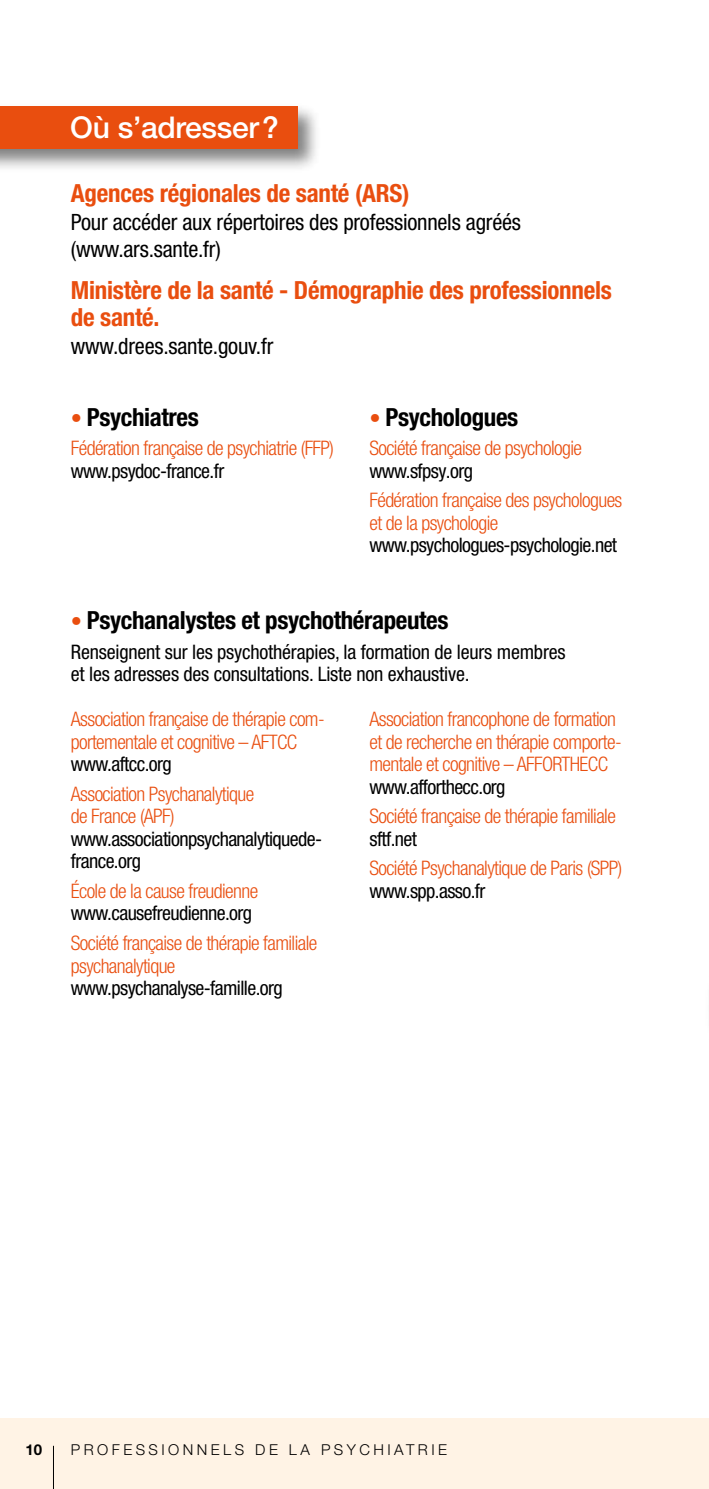
<style>
.page{position:relative;width:709px;height:1489px;background:#fff}
.page>*{position:absolute;margin:0;border:0;box-sizing:border-box;transform-origin:0 0}
.t1{font:500 30px "Helvetica Neue LT Pro";letter-spacing:-.01em;color:#fff}
.t2{font:700 condensed 25px/27.5px "Helvetica Neue LT Pro";letter-spacing:-.01em;color:#e94e0f}
.t3{font:700 condensed 25px "Helvetica Neue LT Pro";letter-spacing:-.015em;color:#000}
.t4{font:condensed 22.5px/27.5px "Helvetica Neue LT Pro";letter-spacing:-.01em;color:#000}
.t5{font:300 condensed 20px/22.5px "Helvetica Neue LT Pro";letter-spacing:-.03em;color:#e94e0f}
.t6{font:condensed 20px/22.5px "Helvetica Neue LT Pro";letter-spacing:-.03em;color:#000}
.t7{font:condensed 20px/22.5px "Helvetica Neue LT Pro";letter-spacing:-.01em;color:#000}
.t8{font:300 15px "Helvetica Neue LT Pro";letter-spacing:.23em;color:#000}
.t9{font:700 15px "Helvetica Neue LT Pro";color:#000}
.s1{font-weight:400;font-size:22.5px;color:#e94e0f}
</style>
<div class="page">
<div style="left:0;top:1417px;width:709px;height:71px;background:#fff3e5"></div>
<div style="left:0;top:103px;width:321px;height:70px;background:#000;opacity:.5"></div>
<div style="left:0;top:106px;width:297px;height:43px;background:#e94e0f"></div>
<hr style="left:708px;top:976px;width:1px;height:42px;background:#e94e0f">
<hr style="left:53px;top:1445px;width:1px;height:43px;background:#000">
<h1 class="t1" style="left:70px;top:110px;width:210px">Où s’adresser?</h1>
<p class="t2" style="left:71px;top:180px;width:340px">Agences régionales de santé (ARS)</p>
<p class="t4" style="left:71px;top:208px;width:451px">Pour accéder aux répertoires des professionnels agréés (www.ars.sante.fr)</p>
<p class="t2" style="left:71px;top:276px;width:542px">Ministère de la santé - Démographie des professionnels de santé.</p>
<p class="t4" style="left:71px;top:332px;width:204px">www.drees.sante.gouv.fr</p>
<p class="t3" style="left:71px;top:401px;width:129px"><span class="s1">•</span> Psychiatres</p>
<p class="t5" style="left:71px;top:437px;width:264px">Fédération française de psychiatrie (FFP)</p>
<p class="t6" style="left:71px;top:459px;width:155px">www.psydoc-france.fr</p>
<p class="t3" style="left:369px;top:401px;width:150px"><span class="s1">•</span> Psychologues</p>
<p class="t5" style="left:369px;top:437px;width:214px">Société française de psychologie</p>
<p class="t6" style="left:369px;top:459px;width:105px">www.sfpsy.org</p>
<p class="t5" style="left:369px;top:489px;width:254px">Fédération française des psychologues et de la psychologie</p>
<p class="t6" style="left:369px;top:533px;width:249px">www.psychologues-psychologie.net</p>
<p class="t3" style="left:71px;top:605px;width:379px"><span class="s1">•</span> Psychanalystes et psychothérapeutes</p>
<p class="t7" style="left:71px;top:640px;width:496px">Renseignent sur les psychothérapies, la formation de leurs membres et les adresses des consultations. Liste non exhaustive.</p>
<p class="t5" style="left:71px;top:707px;width:255px">Association française de thérapie com&shy;portementale et cognitive – AFTCC</p>
<p class="t6" style="left:71px;top:752px;width:102px">www.aftcc.org</p>
<p class="t5" style="left:71px;top:782px;width:185px">Association Psychanalytique de France (APF)</p>
<p class="t6" style="left:71px;top:827px;width:253px">www.associationpsychanalytiquede&shy;france.org</p>
<p class="t5" style="left:71px;top:879px;width:189px">École de la cause freudienne</p>
<p class="t6" style="left:71px;top:901px;width:183px">www.causefreudienne.org</p>
<p class="t5" style="left:71px;top:931px;width:248px">Société française de thérapie familiale psychanalytique</p>
<p class="t6" style="left:71px;top:976px;width:213px">www.psychanalyse-famille.org</p>
<p class="t5" style="left:369px;top:707px;width:254px">Association francophone de formation et de recherche en thérapie comporte&shy;mentale et cognitive – AFFORTHECC</p>
<p class="t6" style="left:369px;top:775px;width:137px">www.afforthecc.org</p>
<p class="t5" style="left:369px;top:804px;width:248px">Société française de thérapie familiale</p>
<p class="t6" style="left:369px;top:827px;width:49px">sftf.net</p>
<p class="t5" style="left:369px;top:857px;width:254px">Société Psychanalytique de Paris (SPP)</p>
<p class="t6" style="left:369px;top:879px;width:117px">www.spp.asso.fr</p>
<p class="t9" style="left:26px;top:1440px;width:18px">10</p>
<p class="t8" style="left:71px;top:1439px;width:378px">PROFESSIONNELS DE LA PSYCHIATRIE</p>
</div>
